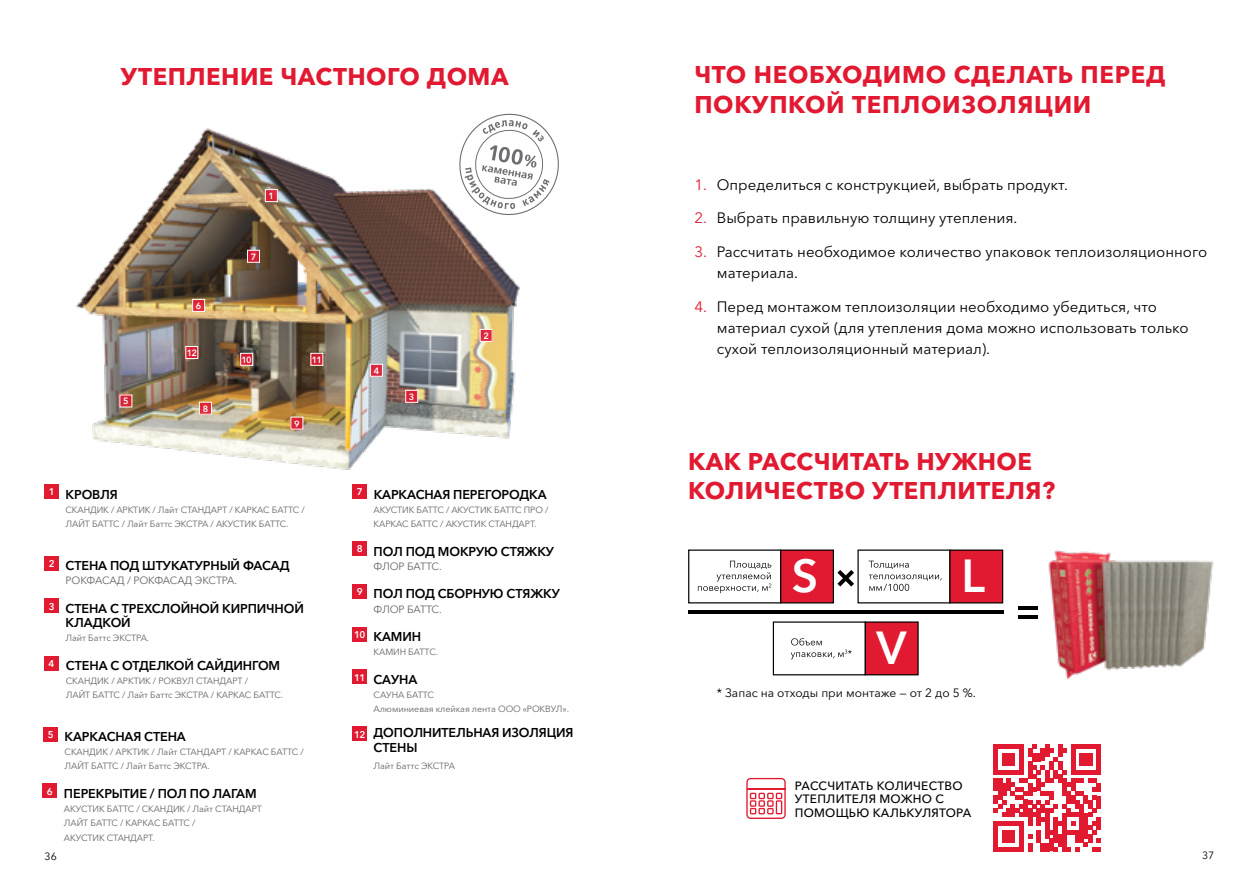
<style>
.page{position:relative;width:1259px;height:893px;background:#fff}
.page>*{position:absolute;margin:0;border:0;box-sizing:border-box;transform-origin:0 0}
.t1{font:600 45.9px "Avenir Next Cyr";color:#fff}
.t2{font:700 24px/28.5px "Avenir Next Cyr";letter-spacing:.02em;color:#e11931}
.t3{font:15px/21px "Avenir Next Cyr";color:#000}
.t4{font:600 12.75px/15.3px "Avenir Next Cyr";letter-spacing:-.01em;color:#000}
.t5{font:500 12px/13.5px "Avenir Next Cyr";letter-spacing:.02em;color:#000}
.t6{font:12px "Avenir Next Cyr";color:#000}
.t7{font:10.5px "Avenir Next Cyr";letter-spacing:-.01em;color:#636466}
.t8{font:10.5px "Avenir Next Cyr";color:#000}
.t9{font:600 9.75px "Avenir Next Cyr";color:#fff}
.t10{font:9px/14.2px "Avenir Next Cyr";letter-spacing:-.01em;color:#636466}
.t11{font:600 9px "Avenir Next Cyr";color:#fff}
.s1{color:#e11931}
</style>
<div class="page">
<img style="left:76px;top:128px;width:444px;height:342px">
<svg style="left:455px;top:113px;width:104px;height:106px"></svg>
<svg style="left:267px;top:191px;width:9px;height:9px"></svg>
<div style="left:265px;top:189px;width:13px;height:13px;border:1px solid #fff"></div>
<div style="left:480px;top:329px;width:12px;height:12px;background:#e12e3f"></div>
<div style="left:480px;top:329px;width:12px;height:13px;border:1px solid #fff"></div>
<div style="left:406px;top:390px;width:12px;height:12px;background:#d92135"></div>
<div style="left:405px;top:390px;width:13px;height:13px;border:1px solid #fff"></div>
<div style="left:370px;top:364px;width:12px;height:12px;background:#dc293f"></div>
<div style="left:370px;top:364px;width:13px;height:13px;border:1px solid #fff"></div>
<div style="left:120px;top:395px;width:12px;height:12px;background:#da2435"></div>
<div style="left:193px;top:299px;width:12px;height:12px;background:#e12b39"></div>
<div style="left:192px;top:299px;width:13px;height:13px;border:1px solid #fff"></div>
<div style="left:247px;top:250px;width:12px;height:12px;background:#d52238"></div>
<div style="left:247px;top:250px;width:13px;height:13px;border:1px solid #fff"></div>
<div style="left:199px;top:402px;width:12px;height:12px;background:#de293a"></div>
<div style="left:199px;top:402px;width:13px;height:13px;border:1px solid #fff"></div>
<div style="left:291px;top:417px;width:12px;height:12px;background:#d92332"></div>
<div style="left:241px;top:353px;width:12px;height:12px;background:#d41a2e"></div>
<div style="left:240px;top:353px;width:13px;height:13px;border:1px solid #fff"></div>
<div style="left:186px;top:346px;width:12px;height:12px;background:#d82236"></div>
<div style="left:185px;top:346px;width:13px;height:13px;border:1px solid #fff"></div>
<div style="left:311px;top:353px;width:12px;height:12px;background:#d31d30"></div>
<div style="left:310px;top:353px;width:13px;height:13px;border:1px solid #fff"></div>
<div style="left:44px;top:484px;width:15px;height:15px;background:#e11931"></div>
<div style="left:43px;top:727px;width:15px;height:14px;background:#e11931"></div>
<div style="left:44px;top:556px;width:15px;height:14px;background:#e11931"></div>
<div style="left:352px;top:484px;width:15px;height:15px;background:#e11931"></div>
<div style="left:352px;top:541px;width:15px;height:15px;background:#e11931"></div>
<div style="left:352px;top:584px;width:15px;height:15px;background:#e11931"></div>
<div style="left:352px;top:627px;width:15px;height:14px;background:#e11931"></div>
<div style="left:352px;top:670px;width:15px;height:14px;background:#e11931"></div>
<div style="left:352px;top:727px;width:15px;height:14px;background:#e11931"></div>
<div style="left:43px;top:784px;width:14px;height:14px;background:#e11931"></div>
<div style="left:44px;top:599px;width:15px;height:14px;background:#e11931"></div>
<div style="left:44px;top:656px;width:15px;height:14px;background:#e11931"></div>
<svg style="left:746px;top:778px;width:39px;height:41px"></svg>
<svg style="left:993px;top:744px;width:108px;height:107px"></svg>
<svg style="left:837px;top:570px;width:17px;height:16px"></svg>
<img style="left:1048px;top:550px;width:166px;height:130px">
<svg style="left:698px;top:561px;width:73px;height:32px"></svg>
<div style="left:780px;top:550px;width:53px;height:53px;background:#e11931"></div>
<div style="left:780px;top:549px;width:54px;height:54px;border:1px solid #000"></div>
<svg style="left:868px;top:561px;width:73px;height:30px"></svg>
<div style="left:950px;top:550px;width:52px;height:53px;background:#e11931"></div>
<div style="left:949px;top:549px;width:54px;height:54px;border:1px solid #000"></div>
<div style="left:773px;top:621px;width:93px;height:54px;border:1px solid #000"></div>
<svg style="left:790px;top:638px;width:61px;height:21px"></svg>
<div style="left:865px;top:622px;width:53px;height:53px;background:#e11931"></div>
<div style="left:864px;top:621px;width:54px;height:54px;border:1px solid #000"></div>
<hr style="left:688px;top:610px;width:315px;height:4px;background:#000">
<hr style="left:1018px;top:606px;width:19px;height:4px;background:#000">
<hr style="left:1018px;top:615px;width:19px;height:4px;background:#000">
<h2 class="t2" style="left:121px;top:62px;width:389px">УТЕПЛЕНИЕ ЧАСТНОГО ДОМА</h2>
<h2 class="t2" style="left:694px;top:59px;width:473px;line-height:30px">ЧТО НЕОБХОДИМО СДЕЛАТЬ ПЕРЕД<br>ПОКУПКОЙ ТЕПЛОИЗОЛЯЦИИ</h2>
<p class="t11" style="left:196px;top:300px;width:7px">6</p>
<p class="t11" style="left:187px;top:347px;width:12px">12</p>
<p class="t11" style="left:269px;top:190px;width:7px">1</p>
<p class="t11" style="left:251px;top:251px;width:7px">7</p>
<p class="t11" style="left:242px;top:354px;width:12px">10</p>
<p class="t11" style="left:312px;top:354px;width:12px">11</p>
<p class="t11" style="left:483px;top:330px;width:7px">2</p>
<h3 class="t3" style="left:694px;top:174px;width:375px"><span class="s1">1.</span> Определиться с конструкцией, выбрать продукт.</h3>
<h3 class="t3" style="left:694px;top:208px;width:325px"><span class="s1">2.</span> Выбрать правильную толщину утепления.</h3>
<h3 class="t3" style="left:717px;top:241px;width:492px;text-indent:-22px"><span class="s1">3.</span> Рассчитать необходимое количество упаковок теплоизоляционного материала.</h3>
<h3 class="t3" style="left:717px;top:296px;width:473px;text-indent:-22px"><span class="s1">4.</span> Перед монтажом теплоизоляции необходимо убедиться, что материал сухой (для утепления дома можно использовать только сухой теплоизоляционный материал).</h3>
<p class="t11" style="left:374px;top:365px;width:7px">4</p>
<p class="t11" style="left:123px;top:396px;width:7px">5</p>
<p class="t11" style="left:203px;top:403px;width:7px">8</p>
<p class="t11" style="left:409px;top:391px;width:7px">3</p>
<p class="t11" style="left:294px;top:418px;width:7px">9</p>
<p class="t9" style="left:49px;top:486px;width:7px">1</p>
<h3 class="t4" style="left:66px;top:486px;width:54px">КРОВЛЯ</h3>
<p class="t9" style="left:357px;top:486px;width:7px">7</p>
<h3 class="t4" style="left:374px;top:486px;width:174px">КАРКАСНАЯ ПЕРЕГОРОДКА</h3>
<h2 class="t2" style="left:688px;top:447px;width:368px">КАК РАССЧИТАТЬ НУЖНОЕ<br>КОЛИЧЕСТВО УТЕПЛИТЕЛЯ?</h2>
<p class="t10" style="left:66px;top:503px;width:241px">СКАНДИК / АРКТИК / Лайт СТАНДАРТ / КАРКАС БАТТС /<br>ЛАЙТ БАТТС / Лайт Баттс ЭКСТРА / АКУСТИК БАТТС.</p>
<p class="t9" style="left:49px;top:557px;width:7px">2</p>
<p class="t9" style="left:49px;top:600px;width:7px">3</p>
<p class="t9" style="left:49px;top:658px;width:7px">4</p>
<h3 class="t4" style="left:66px;top:558px;width:226px">СТЕНА ПОД ШТУКАТУРНЫЙ ФАСАД</h3>
<p class="t7" style="left:66px;top:574px;width:173px">РОКФАСАД / РОКФАСАД ЭКСТРА.</p>
<h3 class="t4" style="left:66px;top:601px;width:240px;line-height:14.2px">СТЕНА С ТРЕХСЛОЙНОЙ КИРПИЧНОЙ<br>КЛАДКОЙ</h3>
<h3 class="t4" style="left:66px;top:657px;width:216px">СТЕНА С ОТДЕЛКОЙ САЙДИНГОМ</h3>
<p class="t10" style="left:66px;top:631px;width:85px">Лайт Баттс ЭКСТРА.</p>
<p class="t10" style="left:66px;top:674px;width:219px">СКАНДИК / АРКТИК / РОКВУЛ СТАНДАРТ /<br>ЛАЙТ БАТТС / Лайт Баттс ЭКСТРА / КАРКАС БАТТС.</p>
<p class="t9" style="left:357px;top:543px;width:7px">8</p>
<p class="t9" style="left:357px;top:586px;width:7px">9</p>
<p class="t9" style="left:354px;top:628px;width:13px">10</p>
<p class="t9" style="left:354px;top:671px;width:13px">11</p>
<p class="t10" style="left:374px;top:503px;width:176px">АКУСТИК БАТТС / АКУСТИК БАТТС ПРО /<br>КАРКАС БАТТС / АКУСТИК СТАНДАРТ.</p>
<p class="t7" style="left:374px;top:560px;width:70px">ФЛОР БАТТС.</p>
<p class="t7" style="left:374px;top:603px;width:70px">ФЛОР БАТТС.</p>
<p class="t10" style="left:374px;top:645px;width:66px">КАМИН БАТТС.</p>
<p class="t10" style="left:374px;top:688px;width:197px">САУНА БАТТС<br>Алюминиевая клейкая лента ООО «РОКВУЛ».</p>
<h3 class="t4" style="left:374px;top:543px;width:182px">ПОЛ ПОД МОКРУЮ СТЯЖКУ</h3>
<h3 class="t4" style="left:374px;top:586px;width:188px">ПОЛ ПОД СБОРНУЮ СТЯЖКУ</h3>
<h3 class="t4" style="left:374px;top:629px;width:49px">КАМИН</h3>
<h3 class="t4" style="left:374px;top:672px;width:45px">САУНА</h3>
<h1 class="t1" style="left:791px;top:548px;width:28px">S</h1>
<h1 class="t1" style="left:961px;top:548px;width:25px">L</h1>
<h1 class="t1" style="left:876px;top:620px;width:32px">V</h1>
<h3 class="t6" style="left:716px;top:686px;width:261px">* Запас на отходы при монтаже — от 2 до 5 %.</h3>
<p class="t9" style="left:48px;top:728px;width:7px">5</p>
<h3 class="t4" style="left:65px;top:729px;width:123px">КАРКАСНАЯ СТЕНА</h3>
<p class="t10" style="left:65px;top:745px;width:241px">СКАНДИК / АРКТИК / Лайт СТАНДАРТ / КАРКАС БАТТС /<br>ЛАЙТ БАТТС / Лайт Баттс ЭКСТРА.</p>
<p class="t9" style="left:354px;top:728px;width:13px">12</p>
<h3 class="t4" style="left:374px;top:724px;width:201px">ДОПОЛНИТЕЛЬНАЯ ИЗОЛЯЦИЯ<br>СТЕНЫ</h3>
<p class="t10" style="left:374px;top:759px;width:83px">Лайт Баттс ЭКСТРА</p>
<p class="t9" style="left:47px;top:785px;width:7px">6</p>
<h3 class="t4" style="left:64px;top:786px;width:194px">ПЕРЕКРЫТИЕ / ПОЛ ПО ЛАГАМ</h3>
<p class="t10" style="left:64px;top:802px;width:199px">АКУСТИК БАТТС / СКАНДИК / Лайт СТАНДАРТ<br>ЛАЙТ БАТТС / КАРКАС БАТТС /<br>АКУСТИК СТАНДАРТ.</p>
<h3 class="t5" style="left:795px;top:778px;width:178px">РАССЧИТАТЬ КОЛИЧЕСТВО<br>УТЕПЛИТЕЛЯ МОЖНО С<br>ПОМОЩЬЮ КАЛЬКУЛЯТОРА</h3>
<p class="t8" style="left:45px;top:850px;width:14px">36</p>
<p class="t8" style="left:1202px;top:849px;width:14px">37</p>
</div>
